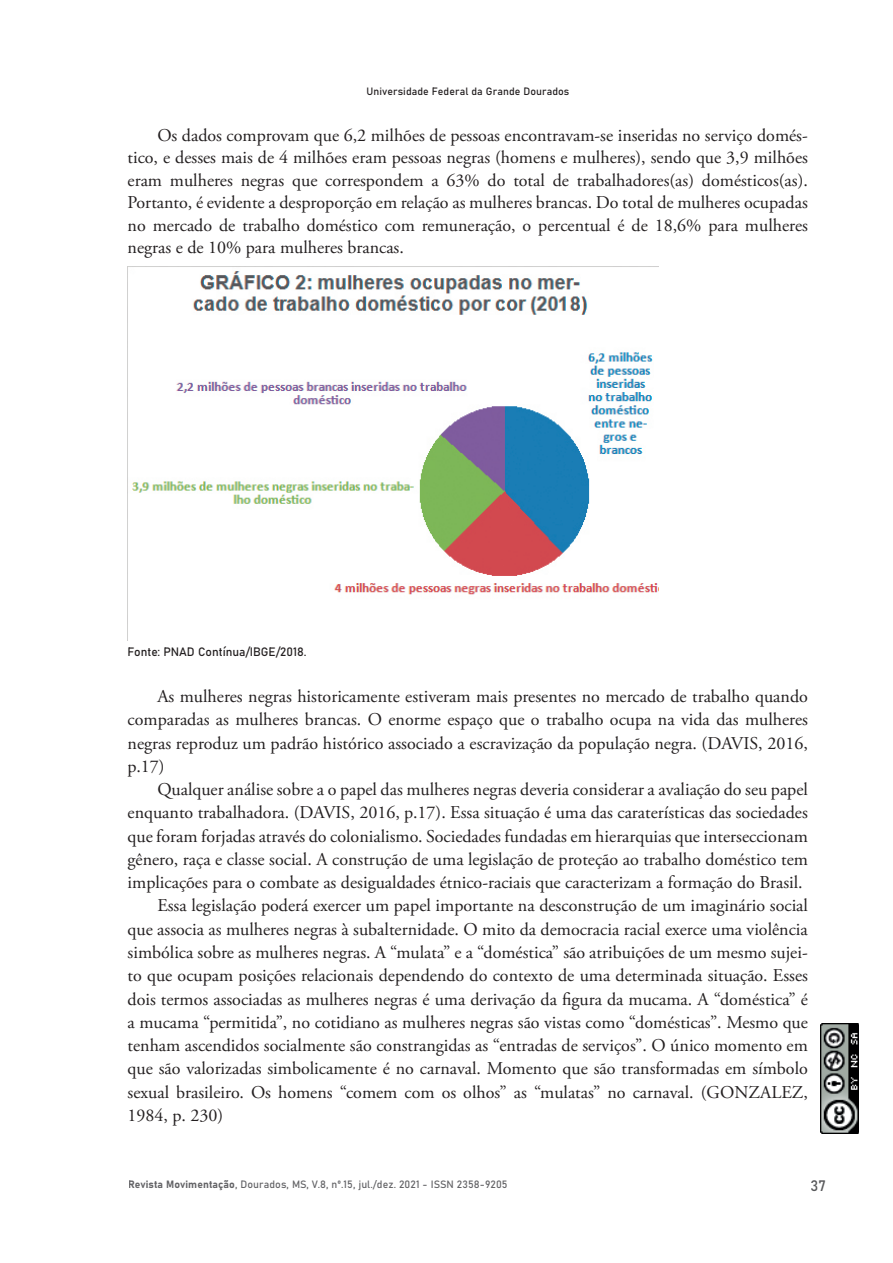
<style>
.page{position:relative;width:893px;height:1263px;background:#fff}
.page>*{position:absolute;margin:0;border:0;box-sizing:border-box;transform-origin:0 0}
.t1{font:18px/22.5px "Adobe Garamond Pro";color:#231f20;text-align:justify}
.t2{font:15px "Bahnschrift";color:#57585a}
.t3{font:12px "Bahnschrift";color:#231f20}
.t4{font:10.5px "Bahnschrift";letter-spacing:.01em;color:#636366}
.t5{font:10.5px "Bahnschrift";letter-spacing:.01em;color:#231f20}
</style>
<div class="page">
<img style="left:820px;top:1024px;width:39px;height:109px">
<img style="left:132px;top:271px;width:527px;height:324px">
<p class="t5" style="left:366px;top:83px;width:204px">Universidade Federal da Grande Dourados</p>
<p class="t1" style="left:128px;top:124px;width:682px;text-indent:30px">Os dados comprovam que 6,2 milhões de pessoas encontravam-se inseridas no serviço domés&shy;tico, e desses mais de 4 milhões eram pessoas negras (homens e mulheres), sendo que 3,9 milhões eram mulheres negras que correspondem a 63% do total de trabalhadores(as) domésticos(as).<br>Portanto, é evidente a desproporção em relação as mulheres brancas. Do total de mulheres ocupadas no mercado de trabalho doméstico com remuneração, o percentual é de 18,6% para mulheres negras e de 10% para mulheres brancas.</p>
<p class="t3" style="left:128px;top:643px;width:180px">Fonte: PNAD Contínua/IBGE/2018.</p>
<p class="t1" style="left:128px;top:685px;width:682px;line-height:23.2px;text-indent:30px">As mulheres negras historicamente estiveram mais presentes no mercado de trabalho quando comparadas as mulheres brancas. O enorme espaço que o trabalho ocupa na vida das mulheres negras reproduz um padrão histórico associado a escravização da população negra. (DAVIS, 2016, p.17)</p>
<p class="t1" style="left:157px;top:779px;width:652px">Qualquer análise sobre a o papel das mulheres negras deveria considerar a avaliação do seu papel</p>
<p class="t1" style="left:128px;top:802px;width:682px">enquanto trabalhadora. (DAVIS, 2016, p.17). Essa situação é uma das caraterísticas das sociedades</p>
<p class="t1" style="left:128px;top:825px;width:682px">que foram forjadas através do colonialismo. Sociedades fundadas em hierarquias que interseccionam</p>
<p class="t1" style="left:128px;top:849px;width:682px">gênero, raça e classe social. A construção de uma legislação de proteção ao trabalho doméstico tem</p>
<p class="t1" style="left:128px;top:872px;width:677px">implicações para o combate as desigualdades étnico-raciais que caracterizam a formação do Brasil.</p>
<p class="t1" style="left:157px;top:895px;width:652px">Essa legislação poderá exercer um papel importante na desconstrução de um imaginário social</p>
<p class="t1" style="left:128px;top:918px;width:682px">que associa as mulheres negras à subalternidade. O mito da democracia racial exerce uma violência</p>
<p class="t1" style="left:128px;top:942px;width:682px">simbólica sobre as mulheres negras. A “mulata” e a “doméstica” são atribuições de um mesmo sujei-</p>
<p class="t1" style="left:128px;top:965px;width:682px">to que ocupam posições relacionais dependendo do contexto de uma determinada situação. Esses</p>
<p class="t1" style="left:128px;top:988px;width:682px">dois termos associadas as mulheres negras é uma derivação da gura da mucama. A “doméstica” é</p>
<p class="t1" style="left:128px;top:1011px;width:682px">a mucama “permitida”, no cotidiano as mulheres negras são vistas como “domésticas”. Mesmo que</p>
<p class="t1" style="left:128px;top:1035px;width:682px">tenham ascendidos socialmente são constrangidas as “entradas de serviços”. O único momento em</p>
<p class="t1" style="left:128px;top:1058px;width:682px">que são valorizadas simbolicamente é no carnaval. Momento que são transformadas em símbolo</p>
<p class="t1" style="left:128px;top:1081px;width:682px">sexual brasileiro. Os homens “comem com os olhos” as “mulatas” no carnaval. (GONZALEZ,</p>
<p class="t1" style="left:128px;top:1104px;width:97px">1984, p. 230)</p>
<p class="t4" style="left:128px;top:1177px;width:381px">Revista Movimentação, Dourados, MS, V.8, nº.15, jul./dez. 2021 - ISSN 2358-9205</p>
<p class="t2" style="left:810px;top:1174px;width:17px">37</p>
</div>
